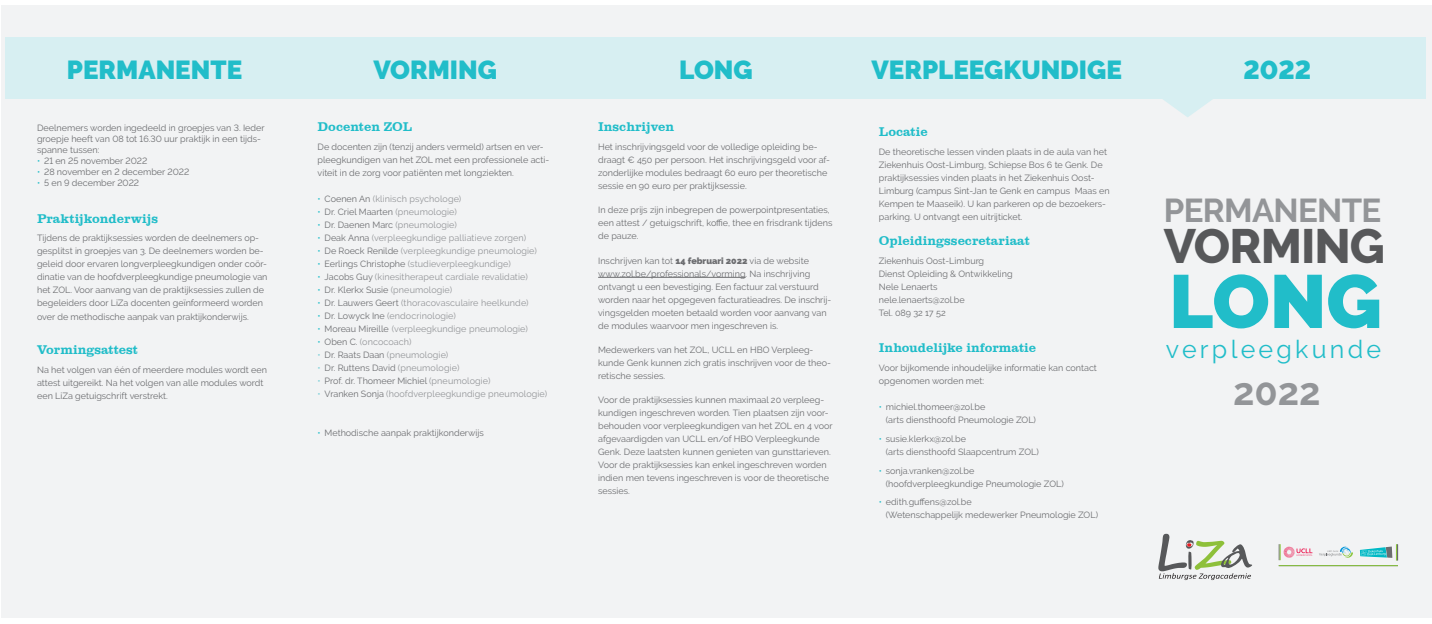
<style>
.page{position:relative;width:1432px;height:624px;background:#fff}
.page>*{position:absolute;margin:0;border:0;box-sizing:border-box;transform-origin:0 0}
.t1{font:900 75px "Raleway";color:#21bdc9}
.t2{font:800 48px "Raleway";letter-spacing:-.02em;color:#57585a}
.t3{font:700 38px "Raleway";color:#939598}
.t4{font:700 33px "Raleway";letter-spacing:-.02em;color:#939598}
.t5{font:900 26px "Raleway";color:#21bdc9}
.t6{font:25px "Raleway";letter-spacing:.13em;color:#21bdc9}
.t7{font:13px "Clarendon";color:#21bdc9}
.t8{font:9px/13px "Raleway";color:#6c6d70}
.t9{font:9px "Raleway";letter-spacing:.01em;color:#939598}
.s1{color:#21bdc9}
.s2{color:#6c6d70}
.s3{color:#939598}
.s4{color:#78ced7}
.s5{font-weight:900}
</style>
<div class="page">
<div style="left:2px;top:5px;width:1429px;height:612px;background:#f2f3f4"></div>
<div style="left:6px;top:37px;width:1420px;height:61px;background:#d7eff2"></div>
<hr style="left:598px;top:277px;width:147px;height:1px;background:#6c6d70">
<svg style="left:1159px;top:98px;width:56px;height:19px"></svg>
<svg style="left:1158px;top:533px;width:94px;height:47px"></svg>
<hr style="left:1278px;top:565px;width:120px;height:1px;background:#8bc63e">
<svg style="left:1319px;top:546px;width:34px;height:11px"></svg>
<svg style="left:1278px;top:544px;width:34px;height:16px"></svg>
<svg style="left:1359px;top:544px;width:39px;height:16px"></svg>
<h3 class="t5" style="left:67px;top:54px;width:177px">PERMANENTE</h3>
<h3 class="t5" style="left:373px;top:54px;width:125px">VORMING</h3>
<h3 class="t5" style="left:679px;top:54px;width:75px">LONG</h3>
<h3 class="t5" style="left:871px;top:54px;width:252px">VERPLEEGKUNDIGE</h3>
<h3 class="t5" style="left:1243px;top:54px;width:69px">2022</h3>
<p class="t8" style="left:37px;top:122px;width:229px;line-height:11px">Deelnemers worden ingedeeld in groepjes van 3. Ieder groepje heeft van 08 tot 16.30 uur praktijk in een tijds&shy;spanne tussen:</p>
<p class="t8" style="left:37px;top:154px;width:112px"><span class="s1">•</span> 21 en 25 november 2022</p>
<p class="t8" style="left:37px;top:165px;width:154px"><span class="s1">•</span> 28 november en 2 december 2022</p>
<p class="t8" style="left:37px;top:176px;width:104px"><span class="s1">•</span> 5 en 9 december 2022</p>
<h3 class="t7" style="left:37px;top:211px;width:122px">Praktijkonderwijs</h3>
<p class="t8" style="left:37px;top:231px;width:232px">Tijdens de praktijksessies worden de deelnemers op&shy;gesplitst in groepjes van 3. De deelnemers worden be&shy;geleid door ervaren longverpleegkundigen onder coör&shy;dinatie van de hoofdverpleegkundige pneumologie van het ZOL. Voor aanvang van de praktijksessies zullen de begeleiders door LiZa docenten geïnformeerd worden</p>
<p class="t8" style="left:37px;top:310px;width:213px">over de methodische aanpak van praktijkonderwijs.</p>
<h3 class="t7" style="left:37px;top:342px;width:102px">Vormingsattest</h3>
<p class="t8" style="left:37px;top:363px;width:231px">Na het volgen van één of meerdere modules wordt een attest uitgereikt. Na het volgen van alle modules wordt een LiZa getuigschrift verstrekt.</p>
<h3 class="t7" style="left:317px;top:119px;width:96px">Docenten ZOL</h3>
<p class="t8" style="left:317px;top:140px;width:233px">De docenten zijn (tenzij anders vermeld) artsen en ver&shy;pleegkundigen van het ZOL met een professionele acti&shy;viteit in de zorg voor patiënten met longziekten.</p>
<p class="t9" style="left:317px;top:193px;width:145px"><span class="s1">•</span> <span class="s2">Coenen An</span> (klinisch psychologe)</p>
<p class="t8" style="left:317px;top:205px;width:141px"><span class="s1">•</span> Dr. Criel Maarten <span class="s3">(pneumologie)</span></p>
<p class="t8" style="left:317px;top:218px;width:141px"><span class="s1">•</span> Dr. Daenen Marc <span class="s3">(pneumologie)</span></p>
<p class="t9" style="left:317px;top:232px;width:210px"><span class="s1">•</span> <span class="s2">Deak Anna</span> (verpleegkundige palliatieve zorgen)</p>
<p class="t9" style="left:317px;top:245px;width:221px"><span class="s1">•</span> <span class="s2">De Roeck Renilde</span> (verpleegkundige pneumologie)</p>
<p class="t9" style="left:317px;top:258px;width:195px"><span class="s1">•</span> <span class="s2">Eerlings Christophe</span> (studieverpleegkundige)</p>
<p class="t9" style="left:317px;top:271px;width:212px"><span class="s1">•</span> <span class="s2">Jacobs Guy</span> (kinesitherapeut cardiale revalidatie)</p>
<p class="t8" style="left:317px;top:283px;width:136px"><span class="s1">•</span> Dr. Klerkx Susie <span class="s3">(pneumologie)</span></p>
<p class="t9" style="left:317px;top:297px;width:213px"><span class="s1">•</span> <span class="s2">Dr. Lauwers Geert</span> (thoracovasculaire heelkunde)</p>
<p class="t9" style="left:317px;top:310px;width:140px"><span class="s1">•</span> <span class="s2">Dr. Lowyck Ine</span> (endocrinologie)</p>
<p class="t9" style="left:317px;top:323px;width:212px"><span class="s1">•</span> <span class="s2">Moreau Mireille</span> (verpleegkundige pneumologie)</p>
<p class="t9" style="left:317px;top:336px;width:96px"><span class="s1">•</span> <span class="s2">Oben C.</span> (oncocoach)</p>
<p class="t9" style="left:317px;top:349px;width:132px"><span class="s4">•</span> <span class="s2">Dr. Raats Daan</span> (pneumologie)</p>
<p class="t8" style="left:317px;top:361px;width:143px"><span class="s4">•</span> Dr. Ruttens David <span class="s3">(pneumologie)</span></p>
<p class="t8" style="left:317px;top:374px;width:174px"><span class="s4">•</span> Prof. dr. Thomeer Michiel <span class="s3">(pneumologie)</span></p>
<p class="t9" style="left:317px;top:388px;width:231px"><span class="s4">•</span> <span class="s2">Vranken Sonja</span> (hoofdverpleegkundige pneumologie)</p>
<p class="t8" style="left:317px;top:426px;width:168px"><span class="s1">•</span> Methodische aanpak praktijkonderwijs</p>
<h3 class="t7" style="left:598px;top:119px;width:78px">Inschrijven</h3>
<p class="t8" style="left:598px;top:140px;width:233px">Het inschrijvingsgeld voor de volledige opleiding be&shy;draagt € 450 per persoon. Het inschrijvingsgeld voor af&shy;zonderlijke modules bedraagt 60 euro per theoretische sessie en 90 euro per praktijksessie.</p>
<p class="t8" style="left:598px;top:203px;width:236px">In deze prijs zijn inbegrepen de powerpointpresentaties, een attest / getuigschrift, koffie, thee en frisdrank tijdens de pauze.</p>
<p class="t8" style="left:598px;top:254px;width:235px">Inschrijven kan tot <span class="s5">14 februari 2022</span> via de website www.zol.be/professionals/vorming. Na inschrijving ontvangt u een bevestiging. Een factuur zal verstuurd worden naar het opgegeven facturatieadres. De inschrij&shy;vingsgelden moeten betaald worden voor aanvang van de modules waarvoor men ingeschreven is.</p>
<p class="t8" style="left:598px;top:343px;width:234px">Medewerkers van het ZOL, UCLL en HBO Verpleeg&shy;kunde Genk kunnen zich gratis inschrijven voor de theo&shy;retische sessies.</p>
<p class="t8" style="left:598px;top:393px;width:236px">Voor de praktijksessies kunnen maximaal 20 verpleeg&shy;kundigen ingeschreven worden. Tien plaatsen zijn voor&shy;behouden voor verpleegkundigen van het ZOL en 4 voor afgevaardigden van UCLL en/of HBO Verpleegkunde Genk. Deze laatsten kunnen genieten van gunsttarieven.<br>Voor de praktijksessies kan enkel ingeschreven worden indien men tevens ingeschreven is voor de theoretische sessies.</p>
<h3 class="t7" style="left:879px;top:124px;width:50px">Locatie</h3>
<p class="t8" style="left:879px;top:145px;width:232px">De theoretische lessen vinden plaats in de aula van het Ziekenhuis Oost-Limburg, Schiepse Bos 6 te Genk. De praktijksessies vinden plaats in het Ziekenhuis Oost-Limburg (campus Sint-Jan te Genk en campus Maas en Kempen te Maaseik). U kan parkeren op de bezoekers&shy;parking. U ontvangt een uitrijticket.</p>
<h3 class="t7" style="left:879px;top:234px;width:152px">Opleidingssecretariaat</h3>
<p class="t8" style="left:879px;top:254px;width:135px">Ziekenhuis Oost-Limburg<br>Dienst Opleiding &amp; Ontwikkeling<br>Nele Lenaerts nele.lenaerts@zol.be<br>Tel. 089 32 17 52</p>
<h3 class="t7" style="left:879px;top:341px;width:159px">Inhoudelijke informatie</h3>
<p class="t8" style="left:879px;top:361px;width:220px">Voor bijkomende inhoudelijke informatie kan contact opgenomen worden met:</p>
<p class="t8" style="left:886px;top:400px;width:152px;text-indent:-7px"><span class="s1">•</span> michiel.thomeer@zol.be<br>(arts diensthoofd Pneumologie ZOL)</p>
<p class="t8" style="left:886px;top:432px;width:154px;text-indent:-7px"><span class="s1">•</span> susie.klerkx@zol.be<br>(arts diensthoofd Slaapcentrum ZOL)</p>
<p class="t8" style="left:886px;top:464px;width:179px;text-indent:-7px"><span class="s1">•</span> sonja.vranken@zol.be (hoofdverpleegkundige Pneumologie ZOL)</p>
<p class="t8" style="left:886px;top:495px;width:214px;text-indent:-7px"><span class="s1">•</span> edith.guffens@zol.be<br>(Wetenschappelijk medewerker Pneumologie ZOL)</p>
<h3 class="t4" style="left:1163px;top:191px;width:219px">PERMANENTE</h3>
<h2 class="t2" style="left:1163px;top:219px;width:223px">VORMING</h2>
<h1 class="t1" style="left:1169px;top:258px;width:214px">LONG</h1>
<h3 class="t6" style="left:1165px;top:334px;width:217px">verpleegkunde</h3>
<h3 class="t3" style="left:1233px;top:370px;width:89px">2022</h3>
</div>
